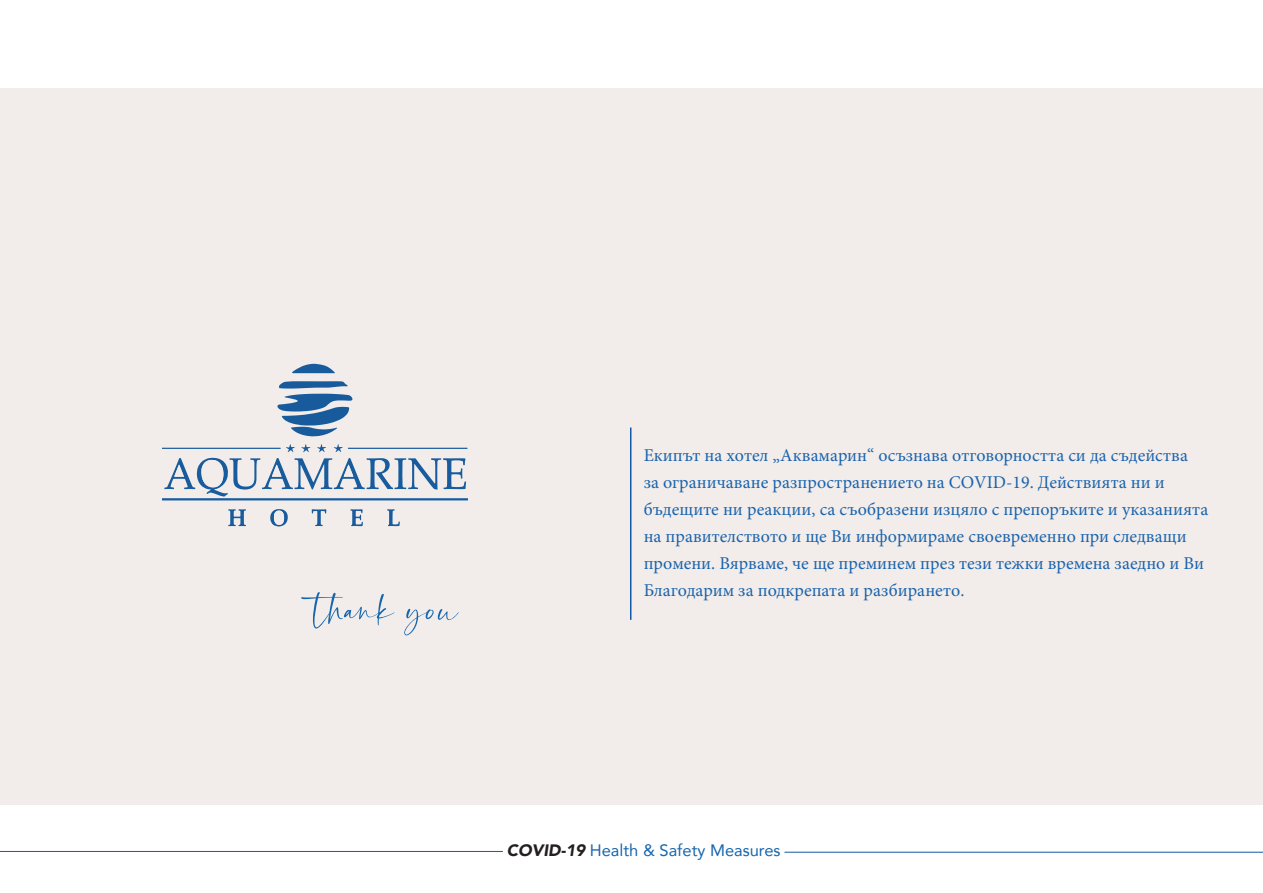
<style>
.page{position:relative;width:1263px;height:893px;background:#fff}
.page>*{position:absolute;margin:0;border:0;box-sizing:border-box;transform-origin:0 0}
.t1{font:54px "The Rickon";color:#1666ad}
.t2{font:18px/27px "Minion Pro";color:#1a63ad}
.t3{font:16.5px "Avenir";color:#1765ac}
.s1{font-weight:900;font-style:italic;color:#231f20}
</style>
<div class="page">
<hr style="left:0;top:851px;width:503px;height:1px;background:#1159a5">
<hr style="left:784px;top:852px;width:479px;height:1px;background:#1159a5">
<div style="left:0;top:88px;width:1263px;height:717px;background:#f2edea"></div>
<svg style="left:163px;top:373px;width:304px;height:154px"></svg>
<svg style="left:292px;top:364px;width:43px;height:9px"></svg>
<svg style="left:277px;top:381px;width:76px;height:55px"></svg>
<svg style="left:228px;top:509px;width:18px;height:17px"></svg>
<svg style="left:350px;top:509px;width:13px;height:17px"></svg>
<svg style="left:312px;top:509px;width:14px;height:17px"></svg>
<svg style="left:387px;top:509px;width:13px;height:17px"></svg>
<svg style="left:317px;top:444px;width:9px;height:8px"></svg>
<svg style="left:334px;top:444px;width:133px;height:8px"></svg>
<svg style="left:163px;top:444px;width:132px;height:8px"></svg>
<svg style="left:301px;top:444px;width:9px;height:8px"></svg>
<svg style="left:163px;top:458px;width:304px;height:42px"></svg>
<svg style="left:270px;top:509px;width:18px;height:18px"></svg>
<hr style="left:630px;top:428px;width:1px;height:192px;background:#1159a5">
<p class="t1" style="left:315px;top:579px;width:145px">thank you</p>
<p class="t2" style="left:644px;top:442px;width:566px">Екипът на хотел „Аквамарин“ осъзнава отговорността си да съдейства<br>за ограничаване разпространението на COVID-19. Действията ни и бъдещите ни реакции, са съобразени изцяло с препоръките и указанията на правителството и ще Ви информираме своевременно при следващи промени. Вярваме, че ще преминем през тези тежки времена заедно и Ви Благодарим за подкрепата и разбирането.</p>
<p class="t3" style="left:507px;top:837px;width:275px"><span class="s1">COVID-19</span> Health &amp; Safety Measures</p>
</div>
